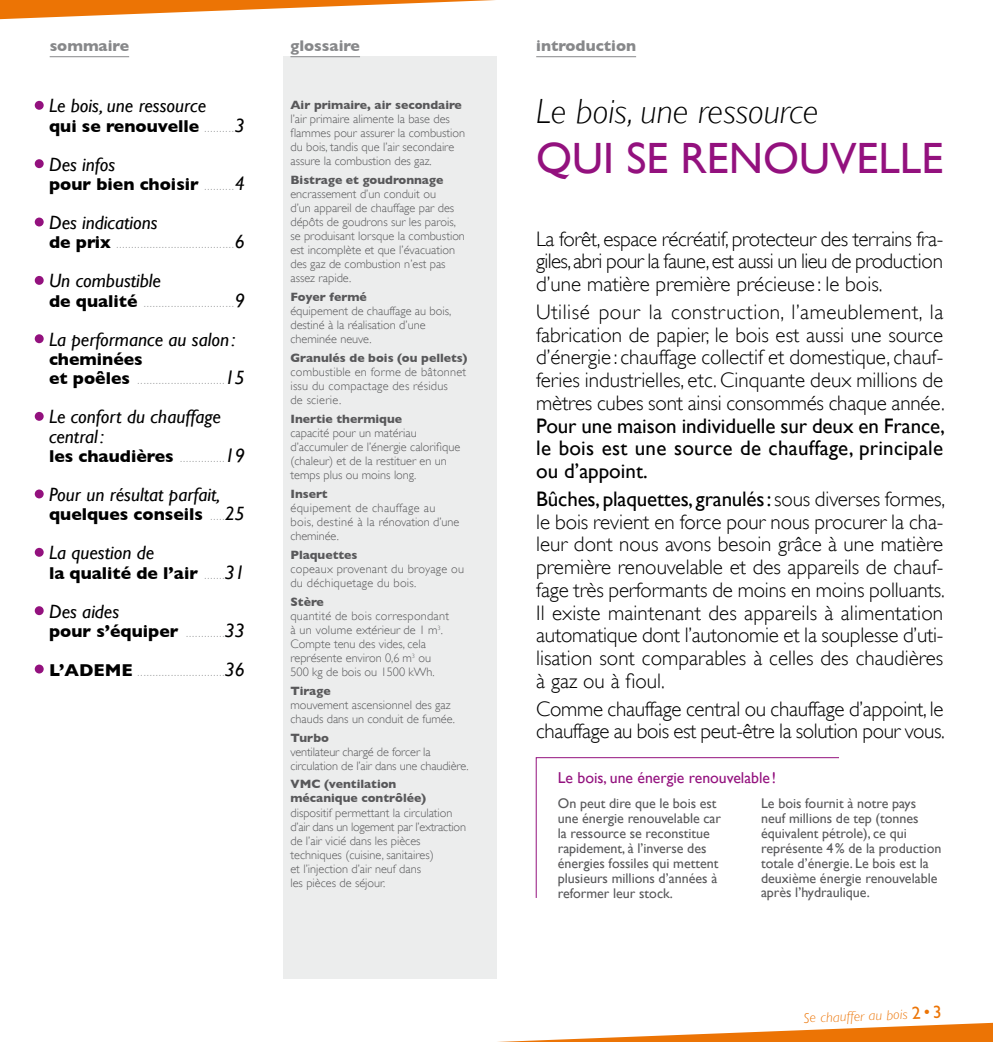
<style>
.page{position:relative;width:993px;height:1042px;background:#fff}
.page>*{position:absolute;margin:0;border:0;box-sizing:border-box;transform-origin:0 0}
.t1{font:43.75px "Gill Sans";color:#93117e}
.t2{font:italic 300 35px "Gill Sans";color:#000}
.t3{font:300 21px/22.8px "Gill Sans";letter-spacing:-.01em;color:#000;text-align:justify}
.t4{font:21px/22.8px "Gill Sans";letter-spacing:.01em;color:#000;text-align:justify}
.t5{font:italic 19.25px/39px "Gill Sans";color:#000}
.t6{font:700 17.5px/19.2px "Gill Sans";color:#000}
.t7{font:15.75px "Gill Sans";color:#93117e}
.t8{font:700 15.75px "Gill Sans";color:#87888a}
.t9{font:14px/14.9px "Gill Sans";color:#58585a}
.t10{font:italic 300 14px "Gill Sans";color:#ec7405}
.t11{font:300 12.25px/14px "Gill Sans";color:#58585a}
.t12{font:700 12.25px/14px "Gill Sans";color:#58585a}
.t13{font:300 12.25px/14px "Gill Sans";letter-spacing:.02em;color:#58585a}
.t14{font:300 12.25px/14px "Gill Sans";letter-spacing:.03em;color:#58585a}
.t15{font:700 5.25px "Gill Sans";color:#9c9e9f}
.s1{font-weight:400}
.s2{font-weight:400;font-style:normal;font-size:17.5px}
.s3{font-style:normal;font-size:17.5px}
</style>
<div class="page">
<svg style="left:0;top:0;width:495px;height:20px"></svg>
<svg style="left:498px;top:1023px;width:494px;height:19px"></svg>
<hr style="left:536px;top:56px;width:100px;height:1px;background:#87888a">
<div style="left:283px;top:56px;width:213px;height:923px;background:#eceded"></div>
<hr style="left:50px;top:56px;width:79px;height:1px;background:#87888a">
<hr style="left:290px;top:56px;width:70px;height:1px;background:#87888a">
<svg style="left:535px;top:757px;width:304px;height:141px"></svg>
<div style="left:35px;top:101px;width:9px;height:9px;background:#93117e;border-radius:50%"></div>
<div style="left:35px;top:159px;width:9px;height:9px;background:#93117e;border-radius:50%"></div>
<div style="left:35px;top:218px;width:9px;height:8px;background:#93117e;border-radius:50%"></div>
<div style="left:35px;top:276px;width:9px;height:9px;background:#93117e;border-radius:50%"></div>
<div style="left:35px;top:334px;width:9px;height:9px;background:#93117e;border-radius:50%"></div>
<div style="left:35px;top:412px;width:9px;height:9px;background:#93117e;border-radius:50%"></div>
<div style="left:35px;top:489px;width:9px;height:9px;background:#93117e;border-radius:50%"></div>
<div style="left:35px;top:548px;width:9px;height:9px;background:#93117e;border-radius:50%"></div>
<div style="left:35px;top:606px;width:9px;height:9px;background:#93117e;border-radius:50%"></div>
<div style="left:35px;top:664px;width:9px;height:9px;background:#93117e;border-radius:50%"></div>
<p class="t8" style="left:50px;top:36px;width:81px">sommaire</p>
<p class="t8" style="left:290px;top:36px;width:71px">glossaire</p>
<p class="t8" style="left:536px;top:36px;width:101px">introduction</p>
<h3 class="t5" style="left:49px;top:86px;width:158px">Le bois, une ressource</h3>
<h3 class="t6" style="left:49px;top:116px;width:152px">qui se renouvelle</h3>
<p class="t15" style="left:205px;top:127px;width:27px">. . . . . . . . .</p>
<h3 class="t5" style="left:235px;top:105px;width:12px">3</h3>
<h3 class="t5" style="left:49px;top:145px;width:68px">Des infos</h3>
<h3 class="t6" style="left:49px;top:174px;width:151px">pour bien choisir</h3>
<p class="t15" style="left:205px;top:185px;width:27px">. . . . . . . . .</p>
<h3 class="t5" style="left:235px;top:164px;width:12px">4</h3>
<h3 class="t5" style="left:49px;top:203px;width:110px">Des indications</h3>
<h3 class="t6" style="left:49px;top:233px;width:63px">de prix</h3>
<p class="t15" style="left:117px;top:243px;width:115px">. . . . . . . . . . . . . . . . . . . . . . . . . . . . . . . . . . . . . .</p>
<h3 class="t5" style="left:235px;top:222px;width:12px">6</h3>
<h3 class="t5" style="left:49px;top:261px;width:113px">Un combustible</h3>
<h3 class="t6" style="left:49px;top:291px;width:90px">de qualité</h3>
<p class="t15" style="left:144px;top:302px;width:88px">. . . . . . . . . . . . . . . . . . . . . . . . . . . . .</p>
<h3 class="t5" style="left:49px;top:280px;width:197px;text-indent:186px">9<br>La performance au salon :</h3>
<h3 class="t6" style="left:49px;top:349px;width:95px">cheminées et poêles</h3>
<h3 class="t5" style="left:225px;top:358px;width:22px">15</h3>
<p class="t15" style="left:138px;top:379px;width:85px">. . . . . . . . . . . . . . . . . . . . . . . . . . . .</p>
<h3 class="t5" style="left:49px;top:407px;width:173px;line-height:19.2px">Le confort du chauffage central :</h3>
<h3 class="t6" style="left:49px;top:446px;width:126px">les chaudières</h3>
<p class="t15" style="left:180px;top:457px;width:42px">. . . . . . . . . . . . . .</p>
<h3 class="t5" style="left:225px;top:436px;width:22px">19</h3>
<h3 class="t5" style="left:49px;top:475px;width:173px">Pour un résultat parfait,</h3>
<h3 class="t6" style="left:49px;top:504px;width:155px">quelques conseils</h3>
<p class="t15" style="left:211px;top:515px;width:12px">. . . .</p>
<h3 class="t5" style="left:225px;top:494px;width:22px">25</h3>
<h3 class="t5" style="left:49px;top:533px;width:107px">La question de</h3>
<h3 class="t6" style="left:49px;top:563px;width:151px">la qualité de l’air</h3>
<p class="t15" style="left:205px;top:574px;width:18px">. . . . . .</p>
<h3 class="t5" style="left:225px;top:552px;width:22px">31</h3>
<h3 class="t5" style="left:49px;top:591px;width:72px">Des aides</h3>
<h3 class="t6" style="left:49px;top:621px;width:131px">pour s’équiper</h3>
<p class="t15" style="left:186px;top:632px;width:36px">. . . . . . . . . . . .</p>
<h3 class="t5" style="left:225px;top:611px;width:22px">33</h3>
<h3 class="t5" style="left:225px;top:650px;width:22px">36</h3>
<h3 class="t6" style="left:49px;top:660px;width:85px">L’ADEME</h3>
<p class="t15" style="left:138px;top:671px;width:88px">.............................</p>
<p class="t12" style="left:290px;top:97px;width:173px">Air primaire, air secondaire</p>
<p class="t11" style="left:290px;top:112px;width:176px">l’air primaire alimente la base des flammes pour assurer la combustion du bois, tandis que l’air secondaire assure la combustion des gaz.</p>
<p class="t12" style="left:290px;top:172px;width:154px">Bistrage et goudronnage</p>
<p class="t11" style="left:290px;top:187px;width:176px">encrassement d’un conduit ou<br>d’un appareil de chauffage par des dépôts de goudrons sur les parois, se produisant lorsque la combustion est incomplète et que l’évacuation des gaz de combustion n’est pas assez rapide.</p>
<p class="t12" style="left:290px;top:289px;width:78px">Foyer fermé</p>
<p class="t11" style="left:290px;top:304px;width:162px">équipement de chauffage au bois, destiné à la réalisation d’une cheminée neuve.</p>
<p class="t12" style="left:290px;top:350px;width:179px">Granulés de bois (ou pellets)</p>
<p class="t13" style="left:290px;top:364px;width:177px">combustible en forme de bâtonnet issu du compactage des résidus<br>de scierie.</p>
<p class="t12" style="left:290px;top:411px;width:113px">Inertie thermique</p>
<p class="t11" style="left:290px;top:425px;width:171px">capacité pour un matériau d’accumuler de l’énergie calorifique (chaleur) et de la restituer en un temps plus ou moins long.</p>
<p class="t12" style="left:290px;top:486px;width:39px">Insert</p>
<p class="t14" style="left:290px;top:500px;width:170px">équipement de chauffage au bois, destiné à la rénovation d’une cheminée.</p>
<p class="t12" style="left:290px;top:547px;width:68px">Plaquettes</p>
<p class="t13" style="left:290px;top:561px;width:175px">copeaux provenant du broyage ou du déchiquetage du bois.</p>
<p class="t12" style="left:290px;top:594px;width:35px">Stère</p>
<p class="t11" style="left:290px;top:608px;width:160px">quantité de bois correspondant à un volume extérieur de 1 m<sup>3</sup>.<br>Compte tenu des vides, cela représente environ 0,6 m<sup>3</sup> ou<br>500 kg de bois ou 1500 kWh.</p>
<p class="t12" style="left:290px;top:683px;width:42px">Tirage</p>
<p class="t11" style="left:290px;top:697px;width:166px">mouvement ascensionnel des gaz chauds dans un conduit de fumée.</p>
<p class="t12" style="left:290px;top:730px;width:40px">Turbo</p>
<p class="t11" style="left:290px;top:744px;width:180px">ventilateur chargé de forcer la circulation de l’air dans une chaudière.</p>
<p class="t12" style="left:290px;top:777px;width:137px">VMC (ventilation mécanique contrôlée)</p>
<p class="t11" style="left:290px;top:805px;width:177px">dispositif permettant la circulation d’air dans un logement par l’extraction de l’air vicié dans les pièces techniques (cuisine, sanitaires)<br>et l’injection d’air neuf dans<br>les pièces de séjour.</p>
<h2 class="t2" style="left:536px;top:92px;width:284px">Le bois, une ressource</h2>
<h1 class="t1" style="left:536px;top:133px;width:408px">QUI SE RENOUVELLE</h1>
<h3 class="t3" style="left:536px;top:227px;width:408px">La forêt, espace récréatif, protecteur des terrains fra&shy;giles, abri pour la faune, est aussi un lieu de production d’une matière première précieuse : le bois.</h3>
<p class="t3" style="left:536px;top:300px;width:410px">Utilisé pour la construction, l’ameublement, la fabrication de papier, le bois est aussi une source d’énergie : chauffage collectif et domestique, chauf&shy;feries industrielles, etc. Cinquante deux millions de mètres cubes sont ainsi consommés chaque année.</p>
<h3 class="t4" style="left:536px;top:414px;width:410px">Pour une maison individuelle sur deux en France, le bois est une source de chauffage, principale ou d’appoint.</h3>
<p class="t3" style="left:536px;top:487px;width:410px"><span class="s1">Bûches, plaquettes, granulés:</span> sous diverses formes, le bois revient en force pour nous procurer la cha&shy;leur dont nous avons besoin grâce à une matière première renouvelable et des appareils de chauf&shy;fage très performants de moins en moins polluants.<br>Il existe maintenant des appareils à alimentation automatique dont l’autonomie et la souplesse d’uti&shy;lisation sont comparables à celles des chaudières à gaz ou à fioul.</p>
<h3 class="t3" style="left:536px;top:697px;width:410px">Comme chauffage central ou chauffage d’appoint, le chauffage au bois est peut-être la solution pour vous.</h3>
<p class="t7" style="left:557px;top:769px;width:220px">Le bois, une énergie renouvelable !</p>
<p class="t9" style="left:557px;top:796px;width:165px">On peut dire que le bois est une énergie renouvelable car la ressource se reconstitue rapidement, à l’inverse des énergies fossiles qui mettent plusieurs millions d’années à reformer leur stock.</p>
<p class="t9" style="left:760px;top:796px;width:182px">Le bois fournit à notre pays neuf millions de tep (tonnes équivalent pétrole), ce qui représente 4% de la production totale d’énergie. Le bois est la deuxième énergie renouvelable après l’hydraulique.</p>
<p class="t10" style="left:803px;top:1010px;width:140px;rotate:-2deg">Se chauffer au bois <span class="s2">2</span><span class="s3">•</span><span class="s2">3</span></p>
</div>
